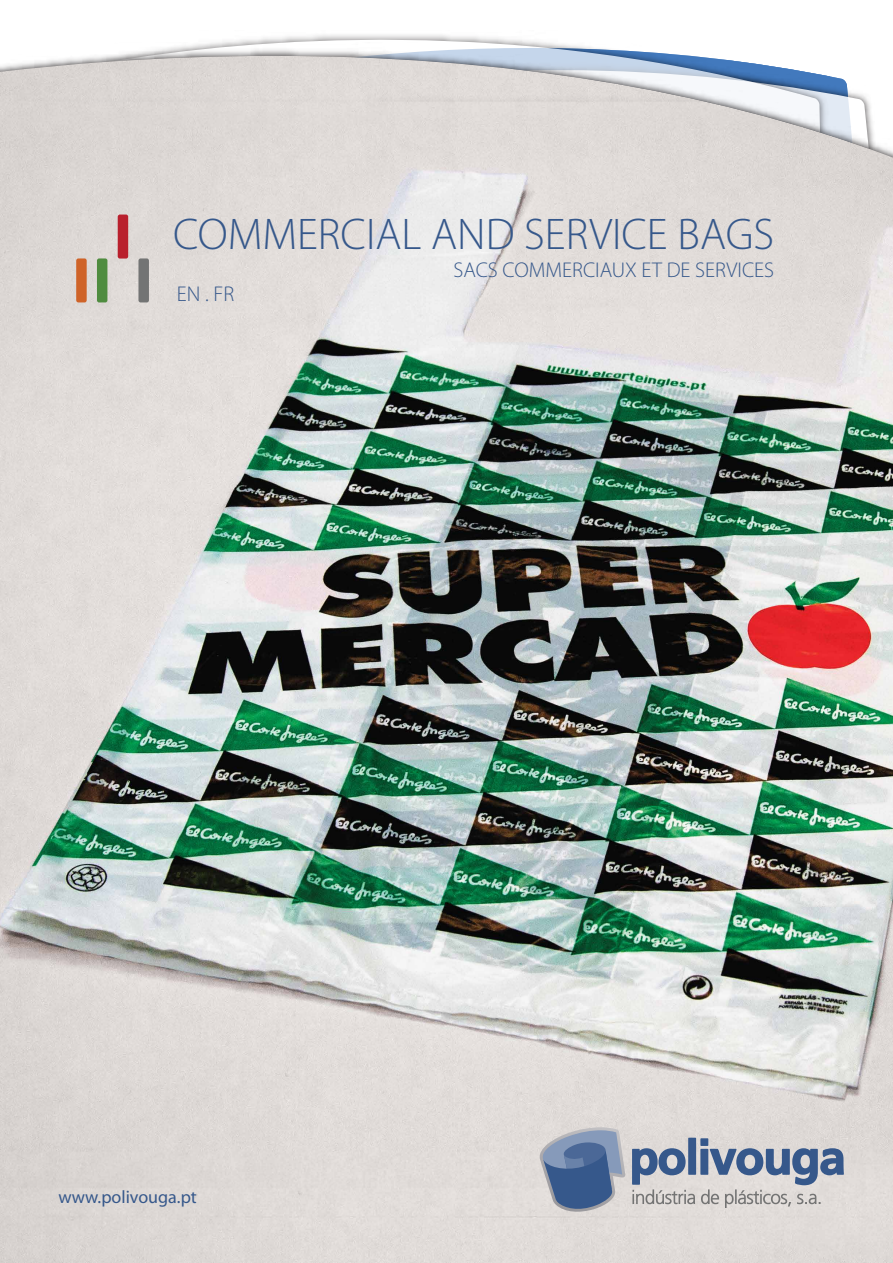
<style>
.page{position:relative;width:893px;height:1263px;background:#fff}
.page>*{position:absolute;margin:0;border:0;box-sizing:border-box;transform-origin:0 0}
.t1{font:300 44.55px "Myriad Pro";color:#36588b}
.t2{font:300 21.45px "Myriad Pro";color:#36588b}
.t3{font:18px "Myriad";color:#36588b}
</style>
<div class="page">
<svg style="left:223px;top:35px;width:314px;height:7px"></svg>
<img style="left:0;top:56px;width:893px;height:1207px">
<svg style="left:539px;top:1127px;width:87px;height:94px;background:#8a98b1"></svg>
<svg style="left:632px;top:1138px;width:212px;height:70px;background:#acb2bd"></svg>
<div style="left:76px;top:258px;width:11px;height:44px;background:#cf6328;border-radius:2px"></div>
<div style="left:97px;top:258px;width:10px;height:44px;background:#4f8c3f;border-radius:2px"></div>
<div style="left:118px;top:215px;width:10px;height:44px;background:#b9202d;border-radius:2px"></div>
<div style="left:138px;top:258px;width:11px;height:44px;background:#737474;border-radius:2px"></div>
<h1 class="t1" style="left:173px;top:209px;width:603px">COMMERCIAL AND SERVICE BAGS</h1>
<p class="t2" style="left:453px;top:258px;width:322px">SACS COMMERCIAUX ET DE SERVICES</p>
<p class="t2" style="left:177px;top:283px;width:59px">EN . FR</p>
<p class="t3" style="left:59px;top:1188px;width:140px">www.polivouga.pt</p>
</div>
